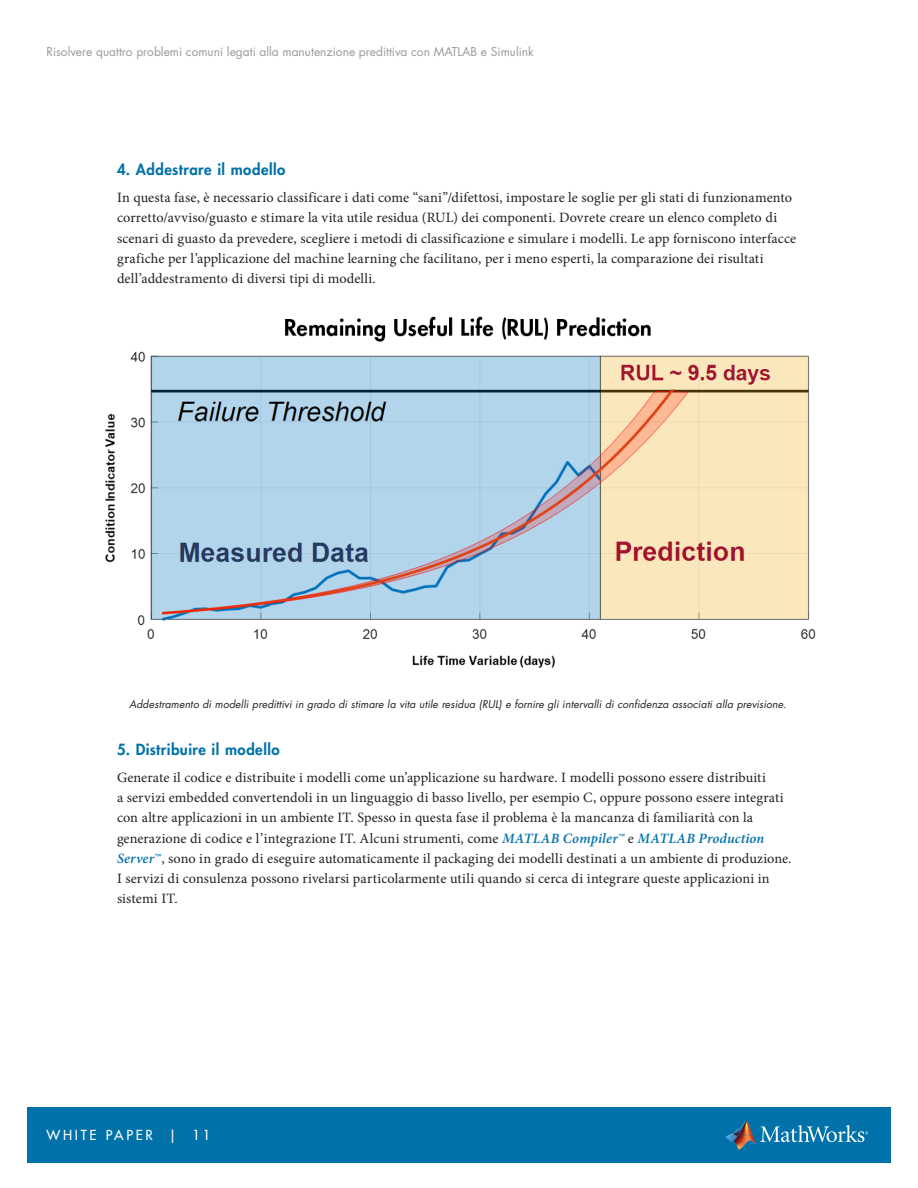
<style>
.page{position:relative;width:918px;height:1188px;background:#fff}
.page>*{position:absolute;margin:0;border:0;box-sizing:border-box;transform-origin:0 0}
.Heading_2{font:800 15px "Futura Std";letter-spacing:.03em;color:#0071a9}
.Body_Copy{font:14.25px/20.2px "Minion Pro";letter-spacing:.01em;color:#231f20}
.t1{font:500 13.5px "Futura Std";letter-spacing:.2em;color:#fff}
.t2{font:12px "Futura Std";color:#999}
.t3{font:italic 10.5px "Futura Std";letter-spacing:.01em;color:#231f20}
.s1{font-weight:600;font-style:italic;color:#0071a9}
</style>
<div class="page">
<div style="left:27px;top:1108px;width:864px;height:55px;background:#0071a9"></div>
<img style="left:733px;top:1121px;width:20px;height:14px">
<svg style="left:726px;top:1134px;width:7px;height:8px"></svg>
<img style="left:733px;top:1135px;width:23px;height:14px">
<svg style="left:760px;top:1125px;width:108px;height:17px"></svg>
<img style="left:105px;top:316px;width:711px;height:352px">
<p class="t2" style="left:46px;top:44px;width:489px">Risolvere quattro problemi comuni legati alla manutenzione predittiva con MATLAB e Simulink</p>
<p class="Heading_2" style="left:117px;top:160px;width:170px">4. Addestrare il modello</p>
<p class="Body_Copy" style="left:117px;top:188px;width:681px">In questa fase, è necessario classificare i dati come “sani”/difettosi, impostare le soglie per gli stati di funzionamento corretto/avviso/guasto e stimare la vita utile residua (RUL) dei componenti. Dovrete creare un elenco completo di scenari di guasto da prevedere, scegliere i metodi di classificazione e simulare i modelli. Le app forniscono interfacce grafiche per l’applicazione del machine learning che facilitano, per i meno esperti, la comparazione dei risultati dell’addestramento di diversi tipi di modelli.</p>
<p class="t3" style="left:129px;top:698px;width:659px">Addestramento di modelli predittivi in grado di stimare la vita utile residua (RUL) e fornire gli intervalli di confidenza associati alla previsione.</p>
<p class="Heading_2" style="left:117px;top:740px;width:164px">5. Distribuire il modello</p>
<p class="Body_Copy" style="left:117px;top:767px;width:676px">Generate il codice e distribuite i modelli come un’applicazione su hardware. I modelli possono essere distribuiti<br>a servizi embedded convertendoli in un linguaggio di basso livello, per esempio C, oppure possono essere integrati con altre applicazioni in un ambiente IT. Spesso in questa fase il problema è la mancanza di familiarità con la generazione di codice e l’integrazione IT. Alcuni strumenti, come <span class="s1">MATLAB Compiler™</span> e <span class="s1">MATLAB Production Server™</span>, sono in grado di eseguire automaticamente il packaging dei modelli destinati a un ambiente di produzione.<br>I servizi di consulenza possono rivelarsi particolarmente utili quando si cerca di integrare queste applicazioni in sistemi IT.</p>
<p class="t1" style="left:46px;top:1127px;width:166px">WHITE PAPER | 11</p>
</div>
